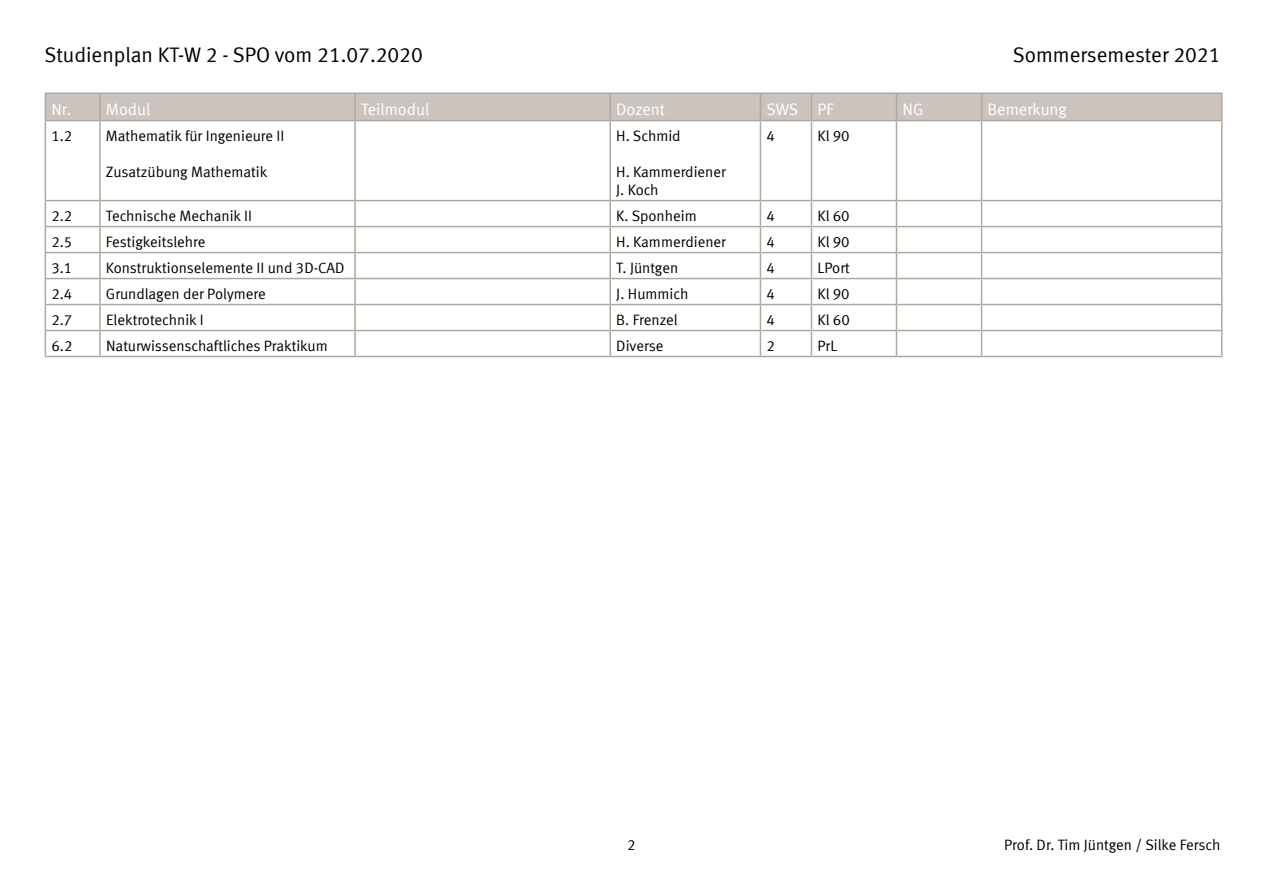
<style>
.page{position:relative;width:1263px;height:893px;background:#fff}
.page>*{position:absolute;margin:0;border:0;box-sizing:border-box;transform-origin:0 0}
.t1{font:21px "Meta Normal LF";color:#000}
.t2{font:16.5px "Meta Normal LF";color:#fff}
.t3{font:15px/18px "Meta Normal LF";color:#000}
</style>
<div class="page">
<hr style="left:45px;top:92px;width:55px;height:2px;background:#b0a79d">
<hr style="left:100px;top:92px;width:255px;height:2px;background:#b0a79d">
<hr style="left:355px;top:92px;width:255px;height:2px;background:#b0a79d">
<hr style="left:610px;top:92px;width:150px;height:2px;background:#b0a79d">
<hr style="left:760px;top:92px;width:51px;height:2px;background:#b0a79d">
<hr style="left:811px;top:92px;width:85px;height:2px;background:#b0a79d">
<hr style="left:896px;top:92px;width:85px;height:2px;background:#b0a79d">
<hr style="left:981px;top:92px;width:241px;height:2px;background:#b0a79d">
<div style="left:45px;top:93px;width:1177px;height:27px;background:#cbc4be"></div>
<hr style="left:45px;top:120px;width:55px;height:1px;background:#b0a79d">
<hr style="left:100px;top:120px;width:255px;height:1px;background:#b0a79d">
<hr style="left:99px;top:121px;width:2px;height:79px;background:#b0a79d">
<hr style="left:355px;top:120px;width:255px;height:1px;background:#b0a79d">
<hr style="left:354px;top:121px;width:2px;height:79px;background:#b0a79d">
<hr style="left:610px;top:120px;width:150px;height:1px;background:#b0a79d">
<hr style="left:609px;top:121px;width:2px;height:79px;background:#b0a79d">
<hr style="left:760px;top:120px;width:51px;height:1px;background:#b0a79d">
<hr style="left:760px;top:121px;width:1px;height:79px;background:#b0a79d">
<hr style="left:811px;top:120px;width:85px;height:1px;background:#b0a79d">
<hr style="left:811px;top:121px;width:1px;height:79px;background:#b0a79d">
<hr style="left:896px;top:120px;width:85px;height:1px;background:#b0a79d">
<hr style="left:896px;top:121px;width:1px;height:79px;background:#b0a79d">
<hr style="left:981px;top:120px;width:241px;height:1px;background:#b0a79d">
<hr style="left:981px;top:121px;width:1px;height:79px;background:#b0a79d">
<hr style="left:99px;top:201px;width:2px;height:25px;background:#b0a79d">
<hr style="left:354px;top:201px;width:2px;height:25px;background:#b0a79d">
<hr style="left:609px;top:201px;width:2px;height:25px;background:#b0a79d">
<hr style="left:99px;top:227px;width:2px;height:25px;background:#b0a79d">
<hr style="left:354px;top:227px;width:2px;height:25px;background:#b0a79d">
<hr style="left:609px;top:227px;width:2px;height:25px;background:#b0a79d">
<hr style="left:99px;top:253px;width:2px;height:25px;background:#b0a79d">
<hr style="left:354px;top:253px;width:2px;height:25px;background:#b0a79d">
<hr style="left:609px;top:253px;width:2px;height:25px;background:#b0a79d">
<hr style="left:99px;top:279px;width:2px;height:25px;background:#b0a79d">
<hr style="left:354px;top:279px;width:2px;height:25px;background:#b0a79d">
<hr style="left:609px;top:279px;width:2px;height:25px;background:#b0a79d">
<hr style="left:99px;top:305px;width:2px;height:25px;background:#b0a79d">
<hr style="left:354px;top:305px;width:2px;height:25px;background:#b0a79d">
<hr style="left:609px;top:305px;width:2px;height:25px;background:#b0a79d">
<hr style="left:99px;top:331px;width:2px;height:25px;background:#b0a79d">
<hr style="left:354px;top:331px;width:2px;height:25px;background:#b0a79d">
<hr style="left:609px;top:331px;width:2px;height:25px;background:#b0a79d">
<svg style="left:760px;top:201px;width:1px;height:155px"></svg>
<svg style="left:811px;top:201px;width:1px;height:155px"></svg>
<svg style="left:896px;top:201px;width:1px;height:155px"></svg>
<svg style="left:981px;top:201px;width:1px;height:155px"></svg>
<hr style="left:45px;top:121px;width:1px;height:79px;background:#b0a79d">
<hr style="left:1221px;top:121px;width:1px;height:79px;background:#b0a79d">
<hr style="left:45px;top:200px;width:55px;height:1px;background:#b0a79d">
<hr style="left:100px;top:200px;width:255px;height:1px;background:#b0a79d">
<hr style="left:355px;top:200px;width:255px;height:1px;background:#b0a79d">
<hr style="left:610px;top:200px;width:150px;height:1px;background:#b0a79d">
<hr style="left:760px;top:200px;width:51px;height:1px;background:#b0a79d">
<hr style="left:811px;top:200px;width:85px;height:1px;background:#b0a79d">
<hr style="left:896px;top:200px;width:85px;height:1px;background:#b0a79d">
<hr style="left:981px;top:200px;width:241px;height:1px;background:#b0a79d">
<hr style="left:45px;top:226px;width:55px;height:1px;background:#b0a79d">
<hr style="left:100px;top:226px;width:255px;height:1px;background:#b0a79d">
<hr style="left:355px;top:226px;width:255px;height:1px;background:#b0a79d">
<hr style="left:610px;top:226px;width:150px;height:1px;background:#b0a79d">
<hr style="left:760px;top:226px;width:51px;height:1px;background:#b0a79d">
<hr style="left:811px;top:226px;width:85px;height:1px;background:#b0a79d">
<hr style="left:896px;top:226px;width:85px;height:1px;background:#b0a79d">
<hr style="left:981px;top:226px;width:241px;height:1px;background:#b0a79d">
<hr style="left:45px;top:252px;width:55px;height:1px;background:#b0a79d">
<hr style="left:100px;top:252px;width:255px;height:1px;background:#b0a79d">
<hr style="left:355px;top:252px;width:255px;height:1px;background:#b0a79d">
<hr style="left:610px;top:252px;width:150px;height:1px;background:#b0a79d">
<hr style="left:760px;top:252px;width:51px;height:1px;background:#b0a79d">
<hr style="left:811px;top:252px;width:85px;height:1px;background:#b0a79d">
<hr style="left:896px;top:252px;width:85px;height:1px;background:#b0a79d">
<hr style="left:981px;top:252px;width:241px;height:1px;background:#b0a79d">
<hr style="left:45px;top:278px;width:55px;height:1px;background:#b0a79d">
<hr style="left:100px;top:278px;width:255px;height:1px;background:#b0a79d">
<hr style="left:355px;top:278px;width:255px;height:1px;background:#b0a79d">
<hr style="left:610px;top:278px;width:150px;height:1px;background:#b0a79d">
<hr style="left:760px;top:278px;width:51px;height:1px;background:#b0a79d">
<hr style="left:811px;top:278px;width:85px;height:1px;background:#b0a79d">
<hr style="left:896px;top:278px;width:85px;height:1px;background:#b0a79d">
<hr style="left:981px;top:278px;width:241px;height:1px;background:#b0a79d">
<hr style="left:45px;top:304px;width:55px;height:1px;background:#b0a79d">
<hr style="left:100px;top:304px;width:255px;height:1px;background:#b0a79d">
<hr style="left:355px;top:304px;width:255px;height:1px;background:#b0a79d">
<hr style="left:610px;top:304px;width:150px;height:1px;background:#b0a79d">
<hr style="left:760px;top:304px;width:51px;height:1px;background:#b0a79d">
<hr style="left:811px;top:304px;width:85px;height:1px;background:#b0a79d">
<hr style="left:896px;top:304px;width:85px;height:1px;background:#b0a79d">
<hr style="left:981px;top:304px;width:241px;height:1px;background:#b0a79d">
<hr style="left:45px;top:330px;width:55px;height:1px;background:#b0a79d">
<svg style="left:45px;top:201px;width:1px;height:155px"></svg>
<hr style="left:100px;top:330px;width:255px;height:1px;background:#b0a79d">
<hr style="left:355px;top:330px;width:255px;height:1px;background:#b0a79d">
<hr style="left:610px;top:330px;width:150px;height:1px;background:#b0a79d">
<hr style="left:760px;top:330px;width:51px;height:1px;background:#b0a79d">
<hr style="left:811px;top:330px;width:85px;height:1px;background:#b0a79d">
<hr style="left:896px;top:330px;width:85px;height:1px;background:#b0a79d">
<hr style="left:981px;top:330px;width:241px;height:1px;background:#b0a79d">
<svg style="left:1221px;top:201px;width:1px;height:155px"></svg>
<hr style="left:45px;top:356px;width:55px;height:1px;background:#b0a79d">
<hr style="left:100px;top:356px;width:255px;height:1px;background:#b0a79d">
<hr style="left:355px;top:356px;width:255px;height:1px;background:#b0a79d">
<hr style="left:610px;top:356px;width:150px;height:1px;background:#b0a79d">
<hr style="left:760px;top:356px;width:51px;height:1px;background:#b0a79d">
<hr style="left:811px;top:356px;width:85px;height:1px;background:#b0a79d">
<hr style="left:896px;top:356px;width:85px;height:1px;background:#b0a79d">
<hr style="left:981px;top:356px;width:241px;height:1px;background:#b0a79d">
<h1 class="t1" style="left:45px;top:43px;width:380px">Studienplan KT-W 2 - SPO vom 21.07.2020</h1>
<p class="t2" style="left:51px;top:99px;width:101px">Nr. Modul</p>
<p class="t2" style="left:361px;top:99px;width:70px">Teilmodul</p>
<p class="t2" style="left:616px;top:99px;width:50px">Dozent</p>
<p class="t2" style="left:766px;top:99px;width:69px">SWS PF</p>
<p class="t2" style="left:902px;top:99px;width:22px">NG</p>
<p class="t2" style="left:987px;top:99px;width:81px">Bemerkung</p>
<p class="t3" style="left:51px;top:126px;width:22px">1.2</p>
<p class="t3" style="left:106px;top:126px;width:180px">Mathematik für Ingenieure II</p>
<p class="t3" style="left:106px;top:162px;width:163px">Zusatzübung Mathematik</p>
<h1 class="t1" style="left:1013px;top:43px;width:209px">Sommersemester 2021</h1>
<p class="t3" style="left:616px;top:126px;width:66px">H. Schmid</p>
<p class="t3" style="left:616px;top:162px;width:111px">H. Kammerdiener<br>J. Koch</p>
<p class="t3" style="left:766px;top:126px;width:10px">4</p>
<p class="t3" style="left:817px;top:126px;width:34px">Kl 90</p>
<p class="t3" style="left:51px;top:206px;width:22px">2.2</p>
<p class="t3" style="left:106px;top:206px;width:148px">Technische Mechanik II</p>
<p class="t3" style="left:616px;top:206px;width:82px">K. Sponheim</p>
<p class="t3" style="left:766px;top:206px;width:10px">4</p>
<p class="t3" style="left:817px;top:206px;width:34px">Kl 60</p>
<p class="t3" style="left:51px;top:232px;width:22px">2.5</p>
<p class="t3" style="left:106px;top:232px;width:101px">Festigkeitslehre</p>
<p class="t3" style="left:616px;top:232px;width:111px">H. Kammerdiener</p>
<p class="t3" style="left:766px;top:232px;width:10px">4</p>
<p class="t3" style="left:817px;top:232px;width:34px">Kl 90</p>
<p class="t3" style="left:51px;top:258px;width:22px">3.1</p>
<p class="t3" style="left:106px;top:258px;width:240px">Konstruktionselemente II und 3D-CAD</p>
<p class="t3" style="left:616px;top:258px;width:63px">T. Jüntgen</p>
<p class="t3" style="left:766px;top:258px;width:10px">4</p>
<p class="t3" style="left:817px;top:258px;width:34px">LPort</p>
<p class="t3" style="left:51px;top:284px;width:22px">2.4</p>
<p class="t3" style="left:106px;top:284px;width:161px">Grundlagen der Polymere</p>
<p class="t3" style="left:616px;top:284px;width:74px">J. Hummich</p>
<p class="t3" style="left:766px;top:284px;width:10px">4</p>
<p class="t3" style="left:817px;top:284px;width:34px">Kl 90</p>
<p class="t3" style="left:51px;top:310px;width:22px">2.7</p>
<p class="t3" style="left:106px;top:310px;width:99px">Elektrotechnik I</p>
<p class="t3" style="left:616px;top:310px;width:63px">B. Frenzel</p>
<p class="t3" style="left:766px;top:310px;width:10px">4</p>
<p class="t3" style="left:817px;top:310px;width:34px">Kl 60</p>
<p class="t3" style="left:51px;top:336px;width:22px">6.2</p>
<p class="t3" style="left:106px;top:336px;width:223px">Naturwissenschaftliches Praktikum</p>
<p class="t3" style="left:616px;top:336px;width:49px">Diverse</p>
<p class="t3" style="left:766px;top:336px;width:10px">2</p>
<p class="t3" style="left:817px;top:336px;width:21px">PrL</p>
<p class="t3" style="left:627px;top:836px;width:10px">2</p>
<p class="t3" style="left:1004px;top:836px;width:218px">Prof. Dr. Tim Jüntgen / Silke Fersch</p>
</div>
